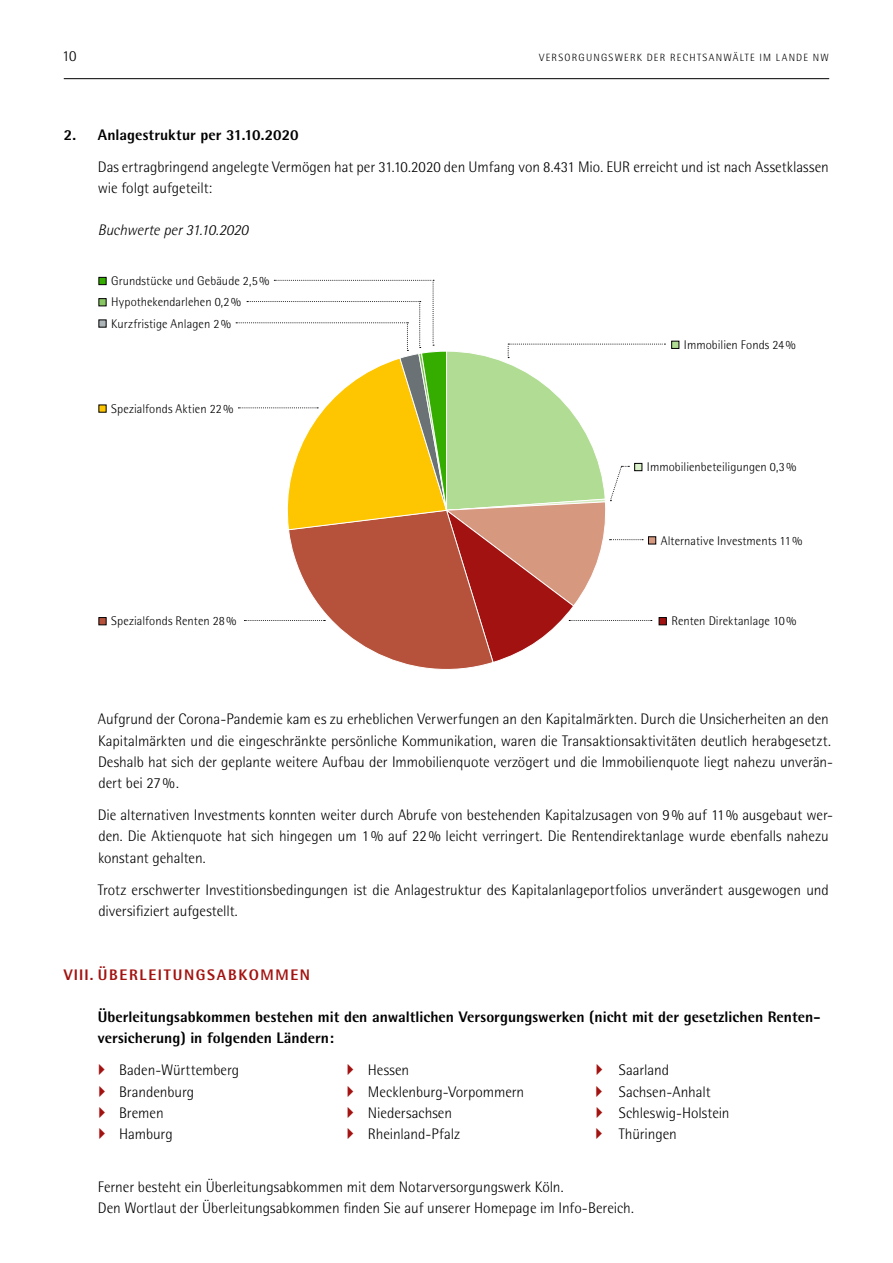
<style>
.page{position:relative;width:893px;height:1263px;background:#fff}
.page>*{position:absolute;margin:0;border:0;box-sizing:border-box;transform-origin:0 0}
.t1{font:300 15.3px/21.3px "Rotis Semi Sans";letter-spacing:-.005em;color:#000}
.t2{font:800 15.3px/21.3px "Rotis Semi Sans";color:#000}
.t3{font:800 15.3px "Rotis Semi Sans";letter-spacing:.105em;color:#a21210}
.t4{font:italic 300 15.3px "Rotis Semi Sans";letter-spacing:-.005em;color:#000}
.t5{font:300 12.6px "Rotis Semi Sans";letter-spacing:.005em;color:#000}
.t6{font:300 10.5px "Rotis Semi Sans";letter-spacing:.115em;color:#000}
.s1{color:#35ad00}
.s2{color:#88c663}
.s3{color:#acb4b7}
.s4{color:#fdc600}
.s5{color:#b1dc93}
.s6{color:#d9f0c9}
.s7{color:#d79880}
.s8{color:#b6523b}
.s9{color:#a21210}
</style>
<div class="page">
<hr style="left:64px;top:78px;width:765px;height:1px;background:#000">
<svg style="left:236px;top:280px;width:429px;height:390px"></svg>
<p class="t1" style="left:62px;top:45px;width:16px">10</p>
<p class="t6" style="left:539px;top:51px;width:291px">VERSORGUNGSWERK DER RECHTSANWÄLTE IM LANDE NW</p>
<p class="t2" style="left:64px;top:124px;width:236px">2. Anlagestruktur per 31.10.2020</p>
<p class="t1" style="left:98px;top:156px;width:732px">Das ertragbringend angelegte Vermögen hat per 31.10.2020 den Umfang von 8.431 Mio. EUR erreicht und ist nach Assetklassen wie folgt aufgeteilt:</p>
<p class="t4" style="left:98px;top:221px;width:152px">Buchwerte per 31.10.2020</p>
<p class="t5" style="left:98px;top:274px;width:173px"><span class="s1">■</span> Grundstücke und Gebäude 2,5%</p>
<p class="t5" style="left:98px;top:295px;width:145px"><span class="s2">■</span> Hypothekendarlehen 0,2%</p>
<p class="t5" style="left:98px;top:316px;width:135px"><span class="s3">■</span> Kurzfristige Anlagen 2%</p>
<p class="t5" style="left:98px;top:401px;width:137px"><span class="s4">■</span> Spezialfonds Aktien 22%</p>
<p class="t5" style="left:671px;top:337px;width:126px"><span class="s5">■</span> Immobilien Fonds 24%</p>
<p class="t5" style="left:634px;top:460px;width:164px"><span class="s6">■</span> Immobilienbeteiligungen 0,3%</p>
<p class="t5" style="left:647px;top:533px;width:156px"><span class="s7">■</span> Alternative Investments 11%</p>
<p class="t5" style="left:98px;top:614px;width:140px"><span class="s8">■</span> Spezialfonds Renten 28%</p>
<p class="t5" style="left:658px;top:614px;width:140px"><span class="s9">■</span> Renten Direktanlage 10%</p>
<p class="t1" style="left:98px;top:708px;width:737px">Aufgrund der Corona-Pandemie kam es zu erheblichen Verwerfungen an den Kapitalmärkten. Durch die Unsicherheiten an den Kapitalmärkten und die eingeschränkte persönliche Kommunikation, waren die Transaktionsaktivitäten deutlich herabgesetzt.<br>Deshalb hat sich der geplante weitere Aufbau der Immobilienquote verzögert und die Immobilienquote liegt nahezu unverän&shy;dert bei 27%.</p>
<p class="t1" style="left:98px;top:804px;width:737px">Die alternativen Investments konnten weiter durch Abrufe von bestehenden Kapitalzusagen von 9% auf 11% ausgebaut wer&shy;den. Die Aktienquote hat sich hingegen um 1% auf 22% leicht verringert. Die Rentendirektanlage wurde ebenfalls nahezu konstant gehalten.</p>
<p class="t1" style="left:98px;top:879px;width:732px">Trotz erschwerter Investitionsbedingungen ist die Anlagestruktur des Kapitalanlageportfolios unverändert ausgewogen und diversifiziert aufgestellt.</p>
<p class="t3" style="left:64px;top:965px;width:248px">VIII. ÜBERLEITUNGSABKOMMEN</p>
<p class="t2" style="left:98px;top:1006px;width:724px">Überleitungsabkommen bestehen mit den anwaltlichen Versorgungswerken (nicht mit der gesetzlichen Renten&shy;versicherung) in folgenden Ländern:</p>
<p class="t1" style="left:119px;top:1059px;width:122px">Baden-Württemberg</p>
<p class="t1" style="left:368px;top:1059px;width:43px">Hessen</p>
<p class="t1" style="left:619px;top:1059px;width:52px">Saarland</p>
<p class="t1" style="left:119px;top:1081px;width:77px">Brandenburg</p>
<p class="t1" style="left:368px;top:1081px;width:158px">Mecklenburg-Vorpommern</p>
<p class="t1" style="left:619px;top:1081px;width:93px">Sachsen-Anhalt</p>
<p class="t1" style="left:119px;top:1102px;width:46px">Bremen</p>
<p class="t1" style="left:368px;top:1102px;width:86px">Niedersachsen</p>
<p class="t1" style="left:619px;top:1102px;width:112px">Schleswig-Holstein</p>
<p class="t1" style="left:119px;top:1123px;width:55px">Hamburg</p>
<p class="t1" style="left:368px;top:1123px;width:94px">Rheinland-Pfalz</p>
<p class="t1" style="left:619px;top:1123px;width:60px">Thüringen</p>
<p class="t1" style="left:98px;top:1176px;width:538px">Ferner besteht ein Überleitungsabkommen mit dem Notarversorgungswerk Köln.<br>Den Wortlaut der Überleitungsabkommen finden Sie auf unserer Homepage im Info-Bereich.</p>
</div>
